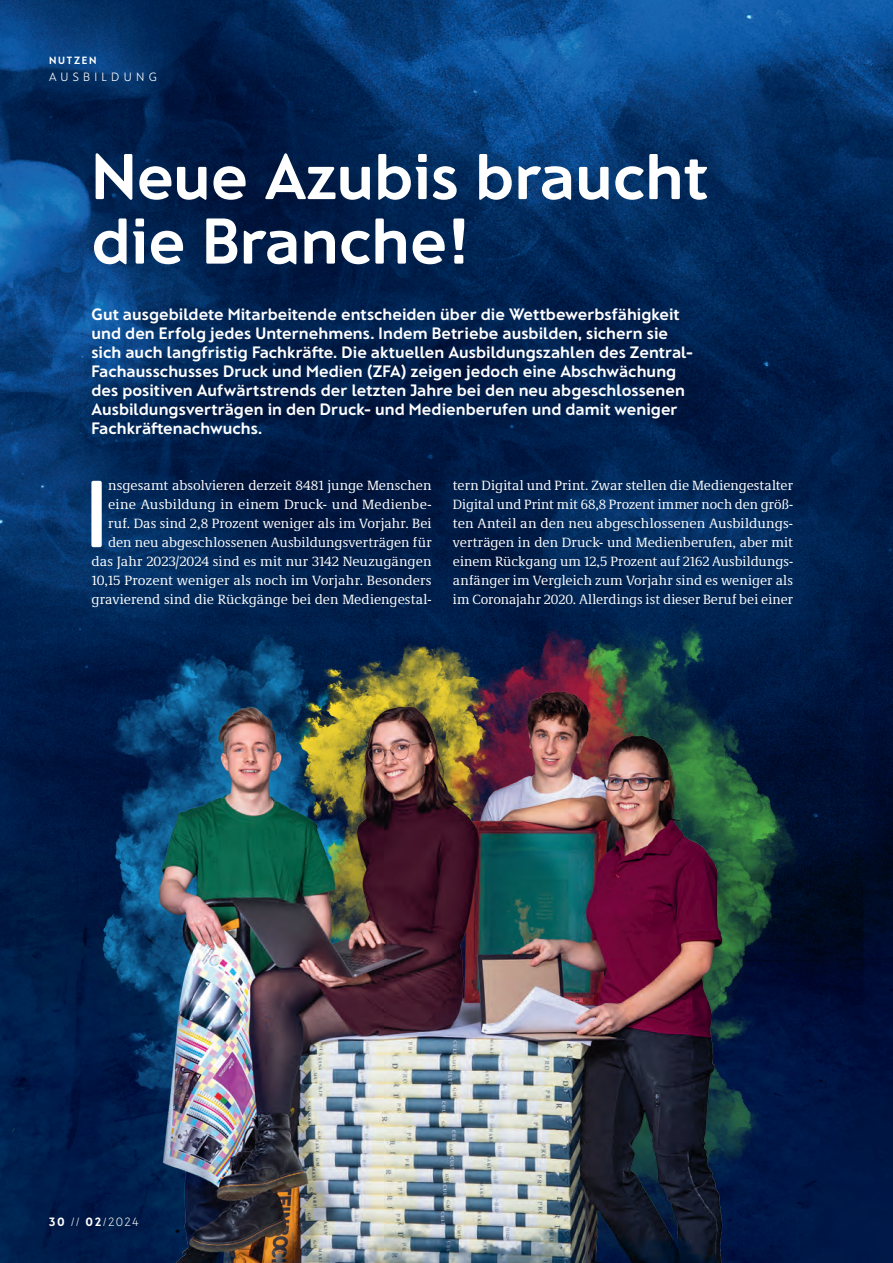
<style>
.page{position:relative;width:893px;height:1263px;background:#fff}
.page>*{position:absolute;margin:0;border:0;box-sizing:border-box;transform-origin:0 0}
.t1{font:600 94.8px "Franz Sans";color:#fff}
.t2{font:700 64.5px/64.5px "Franz Sans";color:#fff}
.t3{font:700 16.5px/18.9px "Franz Sans";letter-spacing:.005em;color:#fff}
.t4{font:13.8px/18.9px "Demos Next Pro";letter-spacing:.005em;color:#fff;text-align:right}
.t5{font:200 12px "Franz Sans";color:#fff}
.t6{font:300 12px "Franz Sans";letter-spacing:.36em;color:#fff}
.t7{font:700 10.5px "Franz Sans";letter-spacing:.175em;color:#fff}
.s1{font-weight:700}
</style>
<div class="page">
<img style="left:0;top:0;width:893px;height:1263px">
<img style="left:17px;top:590px;width:876px;height:673px">
<p class="t7" style="left:49px;top:55px;width:49px">NUTZEN</p>
<p class="t6" style="left:49px;top:70px;width:110px">AUSBILDUNG</p>
<h2 class="t2" style="left:91px;top:145px;width:617px">Neue Azubis braucht die Branche!</h2>
<p class="t3" style="left:91px;top:305px;width:603px">Gut ausgebildete Mitarbeitende entscheiden über die Wettbewerbsfähigkeit und den Erfolg jedes Unternehmens. Indem Betriebe ausbilden, sichern sie sich auch langfristig Fachkräfte. Die aktuellen Ausbildungszahlen des Zentral-Fachausschusses Druck und Medien (ZFA) zeigen jedoch eine Abschwächung des positiven Aufwärtstrends der letzten Jahre bei den neu abgeschlossenen Ausbildungsverträgen in den Druck- und Medienberufen und damit weniger Fachkräftenachwuchs.</p>
<p class="t4" style="left:91px;top:476px;width:342px">nsgesamt absolvieren derzeit 8481 junge Menschen eine Ausbildung in einem Druck- und Medienbe&shy;ruf. Das sind 2,8 Prozent weniger als im Vorjahr. Bei den neu abgeschlossenen Ausbildungsverträgen für das Jahr 2023/2024 sind es mit nur 3142 Neuzugängen 10,15 Prozent weniger als noch im Vorjahr. Besonders gravierend sind die Rückgänge bei den Mediengestal-</p>
<h1 class="t1" style="left:85px;top:461px;width:25px">I</h1>
<p class="t4" style="left:453px;top:476px;width:342px;text-align:justify">tern Digital und Print. Zwar stellen die Mediengestalter Digital und Print mit 68,8 Prozent immer noch den größ&shy;ten Anteil an den neu abgeschlossenen Ausbildungs&shy;verträgen in den Druck- und Medienberufen, aber mit einem Rückgang um 12,5 Prozent auf 2162 Ausbildungs&shy;anfänger im Vergleich zum Vorjahr sind es weniger als im Coronajahr 2020. Allerdings ist dieser Beruf bei einer</p>
<p class="t5" style="left:49px;top:1215px;width:91px"><span class="s1">30</span> // <span class="s1">02</span>/2024</p>
</div>
